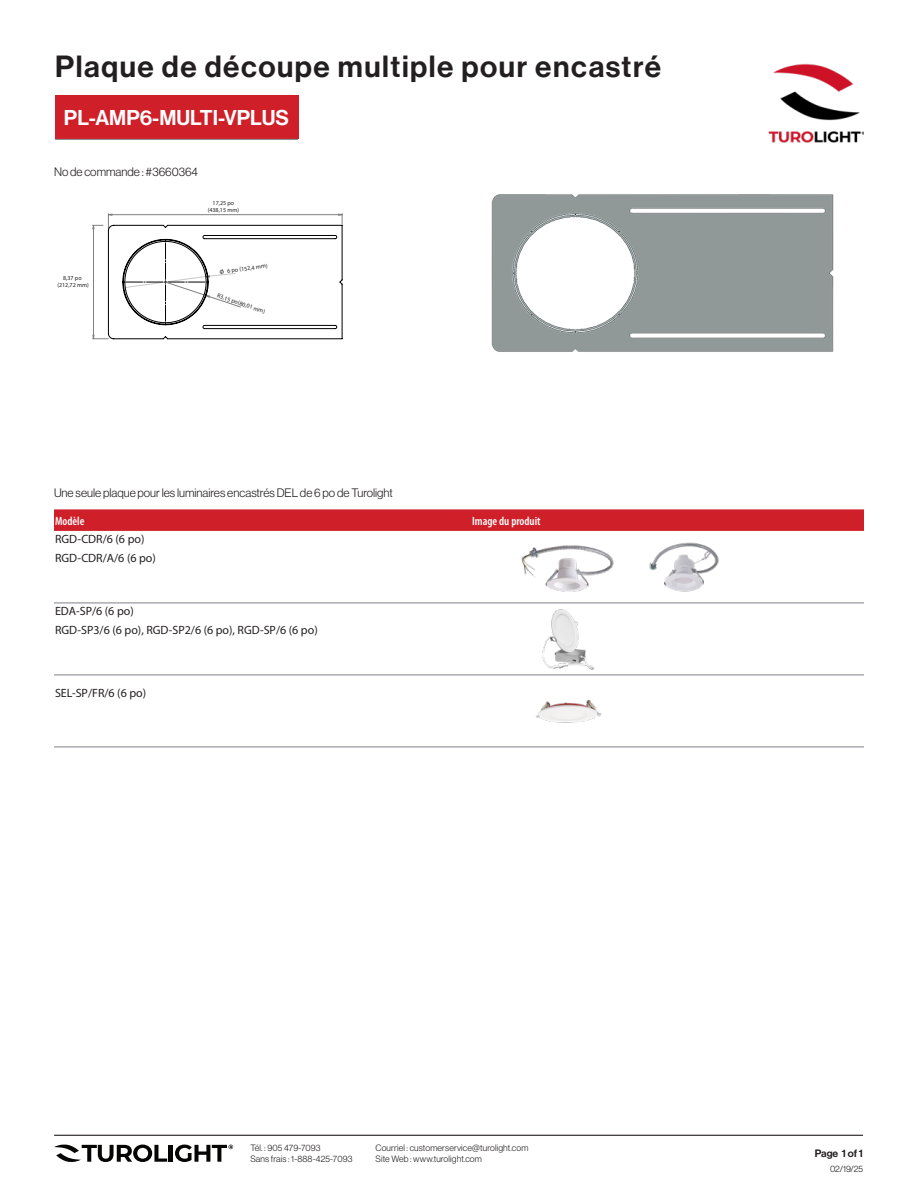
<style>
.page{position:relative;width:918px;height:1188px;background:#fff}
.page>*{position:absolute;margin:0;border:0;box-sizing:border-box;transform-origin:0 0}
.t1{font:30px "N Haas Grotesk DS Pro 65 Md";letter-spacing:.05em;color:#231f20}
.t2{font:21px "N Haas Grotesk DS Pro 65 Md";color:#fff}
.t3{font:12px/19.5px "Myriad Pro";color:#231f20}
.t4{font:12px "N Haas Grotesk DS Pro 45 Lt";color:#231f20}
.t5{font:600 condensed 12px "Myriad Pro";color:#fff}
.t6{font:10.5px "N Haas Grotesk DS Pro 65 Md";letter-spacing:-.005em;color:#231f20}
.t7{font:9px/10.8px "N Haas Grotesk DS Pro 45 Lt";letter-spacing:.015em;color:#231f20}
.t8{font:6px/7.2px "Myriad Pro";color:#231f20;text-align:center}
</style>
<div class="page">
<hr style="left:169px;top:1145px;width:4px;height:17px;background:#050504">
<svg style="left:54px;top:1144px;width:113px;height:18px"></svg>
<svg style="left:175px;top:1145px;width:58px;height:17px"></svg>
<hr style="left:54px;top:1135px;width:809px;height:1px;background:#231f20">
<img style="left:769px;top:63px;width:95px;height:80px">
<div style="left:55px;top:95px;width:243px;height:44px;background:#cf2029"></div>
<hr style="left:55px;top:139px;width:243px;height:1px;background:#7f8188">
<svg style="left:92px;top:214px;width:251px;height:125px"></svg>
<img style="left:491px;top:194px;width:343px;height:158px">
<svg style="left:54px;top:509px;width:810px;height:22px;background:#d0242d"></svg>
<hr style="left:54px;top:603px;width:417px;height:1px;background:#7f8188">
<hr style="left:471px;top:603px;width:393px;height:1px;background:#7f8188">
<hr style="left:54px;top:675px;width:417px;height:1px;background:#7f8188">
<hr style="left:471px;top:675px;width:393px;height:1px;background:#7f8188">
<hr style="left:54px;top:747px;width:417px;height:1px;background:#7f8188">
<hr style="left:471px;top:747px;width:393px;height:1px;background:#7f8188">
<img style="left:516px;top:545px;width:104px;height:58px">
<img style="left:542px;top:609px;width:52px;height:61px">
<img style="left:524px;top:675px;width:88px;height:72px">
<img style="left:638px;top:521px;width:91px;height:83px">
<h1 class="t1" style="left:55px;top:49px;width:607px">Plaque de découpe multiple pour encastré</h1>
<h2 class="t2" style="left:64px;top:106px;width:227px">PL-AMP6-MULTI-VPLUS</h2>
<h3 class="t4" style="left:54px;top:165px;width:146px">No de commande : #3660364</h3>
<p class="t8" style="left:208px;top:199px;width:33px">17,25 po (438,15 mm)</p>
<p class="t8" style="left:57px;top:274px;width:33px">8,37 po (212,72 mm)</p>
<p class="t8" style="left:227px;top:267px;width:42px;rotate:-7deg">6 po (152,4 mm)</p>
<p class="t8" style="left:218px;top:292px;width:52px;rotate:18deg">R3,15 po(80,01 mm)</p>
<h3 class="t4" style="left:54px;top:486px;width:340px">Une seule plaque pour les luminaires encastrés DEL de 6 po de Turolight</h3>
<h3 class="t5" style="left:55px;top:514px;width:31px">Modèle</h3>
<h3 class="t5" style="left:472px;top:514px;width:70px">Image du produit</h3>
<h3 class="t3" style="left:55px;top:529px;width:102px">RGD-CDR/6 (6 po)<br>RGD-CDR/A/6 (6 po)</h3>
<h3 class="t3" style="left:55px;top:601px;width:264px">EDA-SP/6 (6 po)<br>RGD-SP3/6 (6 po), RGD-SP2/6 (6 po), RGD-SP/6 (6 po)</h3>
<h3 class="t3" style="left:55px;top:683px;width:93px">SEL-SP/FR/6 (6 po)</h3>
<p class="t7" style="left:250px;top:1143px;width:104px">Tél. : 905 479-7093<br>Sans frais : 1-888-425-7093</p>
<p class="t7" style="left:376px;top:1143px;width:154px">Courriel : customerservice@turolight.com<br>Site Web : www.turolight.com</p>
<p class="t6" style="left:815px;top:1147px;width:50px">Page 1 of 1</p>
<p class="t7" style="left:830px;top:1164px;width:35px">02/19/25</p>
</div>
